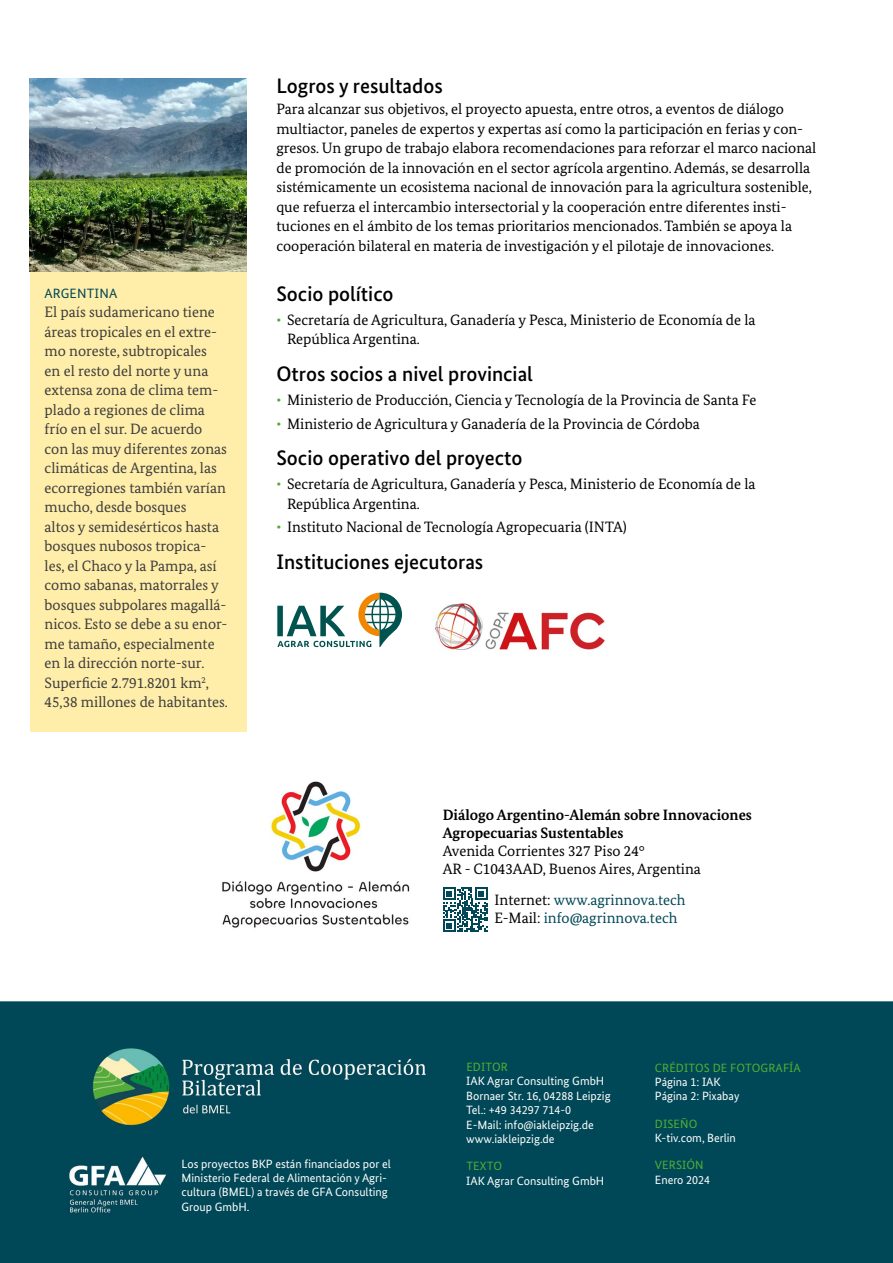
<style>
.page{position:relative;width:893px;height:1263px;background:#fff}
.page>*{position:absolute;margin:0;border:0;box-sizing:border-box;transform-origin:0 0}
.Headline_2{font:500 21px "Bundes Sans";color:#000}
.Fliesstext{font:15px/19.5px "Bundes Serif";color:#000}
.Marginalia{font:15px/19.5px "Bundes Serif";color:#3c3c3b}
.Adress{font:700 15px/18px "Bundes Serif";color:#000}
.Adress-2{font:15px/18px "Bundes Serif";color:#004757}
.Overhead_Box{font:13.5px "Bundes Sans";letter-spacing:.01em;color:#004757}
.Imprint{font:12px/14.4px "Bundes Sans";color:#fff}
.Imprint_Title{font:12px "Bundes Sans";letter-spacing:.01em;color:#52ae32}
.s1{color:#52ae32}
.s2{font-weight:400}
.s3{color:#000}
</style>
<div class="page">
<svg style="left:277px;top:593px;width:125px;height:54px"></svg>
<img style="left:435px;top:603px;width:170px;height:47px">
<img style="left:222px;top:781px;width:188px;height:147px">
<svg style="left:443px;top:887px;width:44px;height:45px"></svg>
<div style="left:30px;top:270px;width:217px;height:461px;background:#ffedaa"></div>
<img style="left:30px;top:78px;width:217px;height:193px">
<div style="left:0;top:1001px;width:893px;height:262px;background:#004857"></div>
<h3 class="Overhead_Box" style="left:44px;top:285px;width:74px">ARGENTINA</h3>
<p class="Marginalia" style="left:45px;top:302px;width:185px">El país sudamericano tiene áreas tropicales en el extre&shy;mo noreste, subtropicales<br>en el resto del norte y una extensa zona de clima tem&shy;plado a regiones de clima frío en el sur. De acuerdo con las muy diferentes zonas climáticas de Argentina, las ecorregiones también varían mucho, desde bosques<br>altos y semidesérticos hasta bosques nubosos tropica&shy;les, el Chaco y la Pampa, así como sabanas, matorrales y bosques subpolares magallá&shy;nicos. Esto se debe a su enor&shy;me tamaño, especialmente en la dirección norte-sur.<br>Superficie 2.791.8201 km<sup>2</sup>,<br>45,38 millones de habitantes.</p>
<h2 class="Headline_2" style="left:276px;top:73px;width:168px">Logros y resultados</h2>
<p class="Fliesstext" style="left:276px;top:99px;width:541px">Para alcanzar sus objetivos, el proyecto apuesta, entre otros, a eventos de diálogo multiactor, paneles de expertos y expertas así como la participación en ferias y con&shy;gresos. Un grupo de trabajo elabora recomendaciones para reforzar el marco nacional de promoción de la innovación en el sector agrícola argentino. Además, se desarrolla sistémicamente un ecosistema nacional de innovación para la agricultura sostenible, que refuerza el intercambio intersectorial y la cooperación entre diferentes insti&shy;tuciones en el ámbito de los temas prioritarios mencionados. También se apoya la cooperación bilateral en materia de investigación y el pilotaje de innovaciones.</p>
<h2 class="Headline_2" style="left:276px;top:281px;width:119px">Socio político</h2>
<p class="Fliesstext" style="left:287px;top:310px;width:470px;text-indent:-11px"><span class="s1">•</span> Secretaría de Agricultura, Ganadería y Pesca, Ministerio de Economía de la<br>República Argentina.</p>
<h2 class="Headline_2" style="left:276px;top:361px;width:258px">Otros socios a nivel provincial</h2>
<p class="Fliesstext" style="left:276px;top:390px;width:481px"><span class="s1">•</span> Ministerio de Producción, Ciencia y Tecnología de la Provincia de Santa Fe</p>
<p class="Fliesstext" style="left:276px;top:413px;width:425px"><span class="s1">•</span> Ministerio de Agricultura y Ganadería de la Provincia de Córdoba</p>
<h2 class="Headline_2" style="left:276px;top:445px;width:248px">Socio operativo del proyecto</h2>
<p class="Fliesstext" style="left:287px;top:474px;width:470px;text-indent:-11px"><span class="s1">•</span> Secretaría de Agricultura, Ganadería y Pesca, Ministerio de Economía de la<br>República Argentina.</p>
<p class="Fliesstext" style="left:276px;top:517px;width:352px"><span class="s1">•</span> Instituto Nacional de Tecnología Agropecuaria (INTA)</p>
<h2 class="Headline_2" style="left:276px;top:549px;width:208px">Instituciones ejecutoras</h2>
<p class="Adress" style="left:443px;top:805px;width:311px">Diálogo Argentino-Alemán sobre Innovaciones Agropecuarias Sustentables<br><span class="s2">Avenida Corrientes 327 Piso 24°<br>AR - C1043AAD, Buenos Aires, Argentina</span></p>
<p class="Adress-2" style="left:495px;top:890px;width:192px"><span class="s3">Internet:</span> www.agrinnova.tech<br><span class="s3">E-Mail:</span> info@agrinnova.tech</p>
<p class="Imprint" style="left:182px;top:1156px;width:211px">Los proyectos BKP están financiados por el Ministerio Federal de Alimentación y Agri&shy;cultura (BMEL) a través de GFA Consulting Group GmbH.</p>
<p class="Imprint_Title" style="left:466px;top:1059px;width:43px">EDITOR</p>
<p class="Imprint" style="left:466px;top:1074px;width:140px">IAK Agrar Consulting GmbH</p>
<p class="Imprint" style="left:466px;top:1088px;width:146px">Bornaer Str. 16, 04288 Leipzig</p>
<p class="Imprint" style="left:466px;top:1103px;width:106px">Tel.: +49 34297 714-0</p>
<p class="Imprint" style="left:466px;top:1117px;width:129px">E-Mail: info@iakleipzig.de</p>
<p class="Imprint" style="left:466px;top:1131px;width:90px">www.iakleipzig.de</p>
<p class="Imprint_Title" style="left:466px;top:1159px;width:37px">TEXTO</p>
<p class="Imprint" style="left:466px;top:1173px;width:140px">IAK Agrar Consulting GmbH</p>
<p class="Imprint_Title" style="left:655px;top:1060px;width:148px">CRÉDITOS DE FOTOGRAFÍA</p>
<p class="Imprint" style="left:655px;top:1074px;width:67px">Página 1: IAK</p>
<p class="Imprint" style="left:655px;top:1089px;width:86px">Página 2: Pixabay</p>
<p class="Imprint_Title" style="left:655px;top:1116px;width:44px">DISEÑO</p>
<p class="Imprint" style="left:655px;top:1130px;width:83px">K-tiv.com, Berlin</p>
<p class="Imprint_Title" style="left:655px;top:1158px;width:50px">VERSIÓN</p>
<p class="Imprint" style="left:655px;top:1172px;width:57px">Enero 2024</p>
</div>
